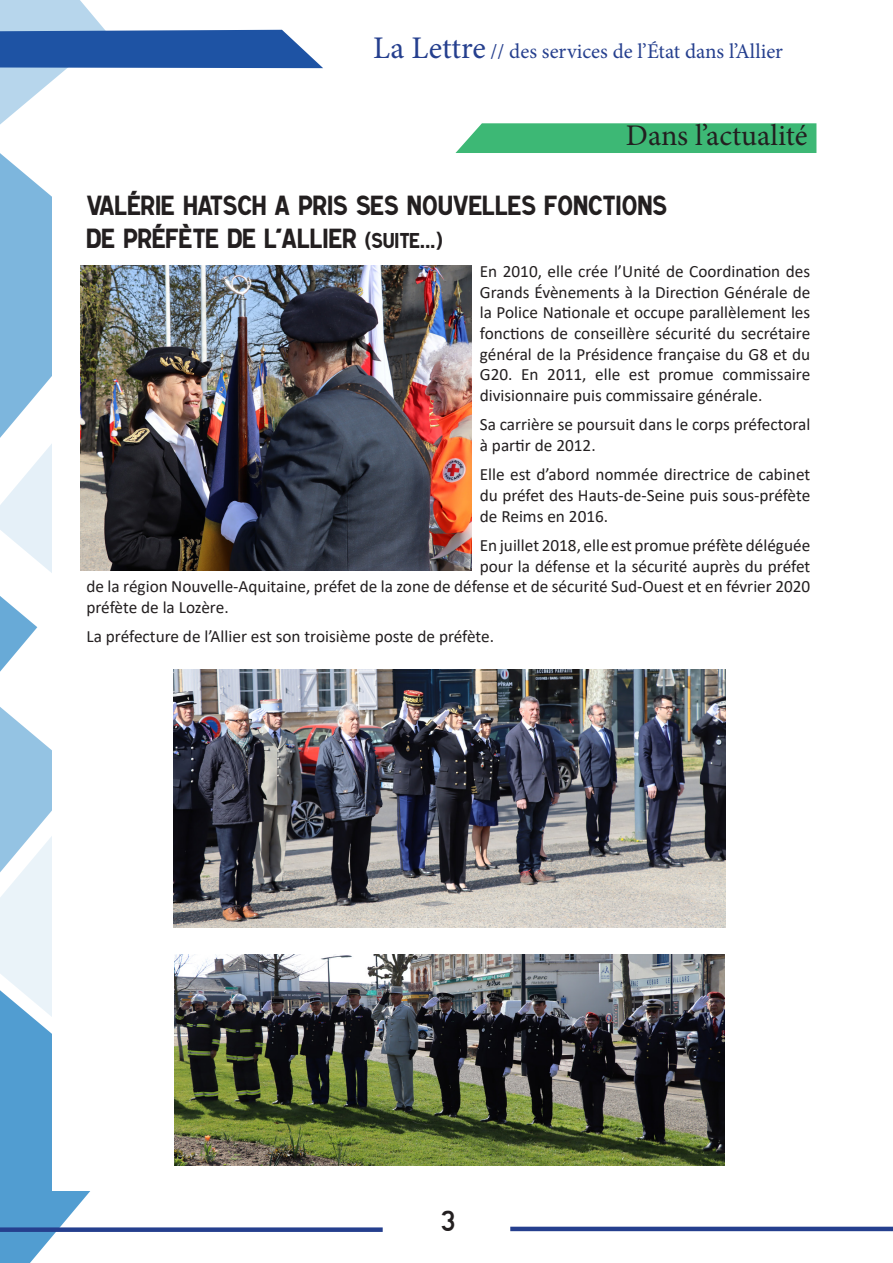
<style>
.page{position:relative;width:893px;height:1263px;background:#fff}
.page>*{position:absolute;margin:0;border:0;box-sizing:border-box;transform-origin:0 0}
.t1{font:30px "Minion Pro";color:#231f20}
.t2{font:27px/32.4px "Caracteres L1";color:#231f20}
.t3{font:25.5px "Caracteres L2";color:#231f20}
.t4{font:21px "Minion Pro";color:#253f8e}
.t5{font:17.25px/20.7px "Calibri";color:#231f20;text-align:justify}
.s1{font-size:31.5px}
.s2{font-size:21px}
</style>
<div class="page">
<hr style="left:510px;top:1227px;width:383px;height:4px;background:#253f8e">
<svg style="left:0;top:465px;width:52px;height:490px"></svg>
<svg style="left:0;top:955px;width:91px;height:308px;fill:#519dd1"></svg>
<svg style="left:0;top:197px;width:52px;height:268px;fill:#7db6dd"></svg>
<svg style="left:0;top:0;width:323px;height:197px"></svg>
<div style="left:0;top:1227px;width:383px;height:5px;background:#253f8e"></div>
<svg style="left:455px;top:123px;width:361px;height:30px;background:#46bb7b"></svg>
<div style="left:53px;top:154px;width:776px;height:1036px;background:#fff"></div>
<img style="left:174px;top:955px;width:550px;height:210px">
<img style="left:80px;top:266px;width:391px;height:304px">
<img style="left:174px;top:669px;width:551px;height:258px">
<p class="t4" style="left:373px;top:37px;width:411px"><span class="s1">La Lettre</span> // des services de l’État dans l’Allier</p>
<p class="t1" style="left:626px;top:115px;width:183px">Dans l’actualité</p>
<p class="t2" style="left:86px;top:189px;width:582px">VALÉRIE HATSCH A PRIS SES NOUVELLES FONCTIONS<br>DE PRÉFÈTE DE L'ALLIER <span class="s2">(SUITE...)</span></p>
<p class="t5" style="left:480px;top:260px;width:332px">En 2010, elle crée l’Unité de Coordination des Grands Évènements à la Direction Générale de la Police Nationale et occupe parallèlement les fonctions de conseillère sécurité du secrétaire général de la Présidence française du G8 et du G20. En 2011, elle est promue commissaire divisionnaire puis commissaire générale.</p>
<p class="t5" style="left:480px;top:414px;width:332px">Sa carrière se poursuit dans le corps préfectoral à partir de 2012.</p>
<p class="t5" style="left:480px;top:464px;width:332px">Elle est d’abord nommée directrice de cabinet du préfet des Hauts-de-Seine puis sous-préfète de Reims en 2016.</p>
<p class="t5" style="left:480px;top:534px;width:332px">En juillet 2018, elle est promue préfète déléguée</p>
<p class="t5" style="left:480px;top:555px;width:332px">pour la défense et la sécurité auprès du préfet</p>
<p class="t5" style="left:86px;top:576px;width:725px">de la région Nouvelle-Aquitaine, préfet de la zone de défense et de sécurité Sud-Ouest et en février 2020</p>
<p class="t5" style="left:86px;top:596px;width:144px">préfète de la Lozère.</p>
<p class="t5" style="left:86px;top:626px;width:409px">La préfecture de l’Allier est son troisième poste de préfète.</p>
<h3 class="t3" style="left:441px;top:1206px;width:16px">3</h3>
</div>
